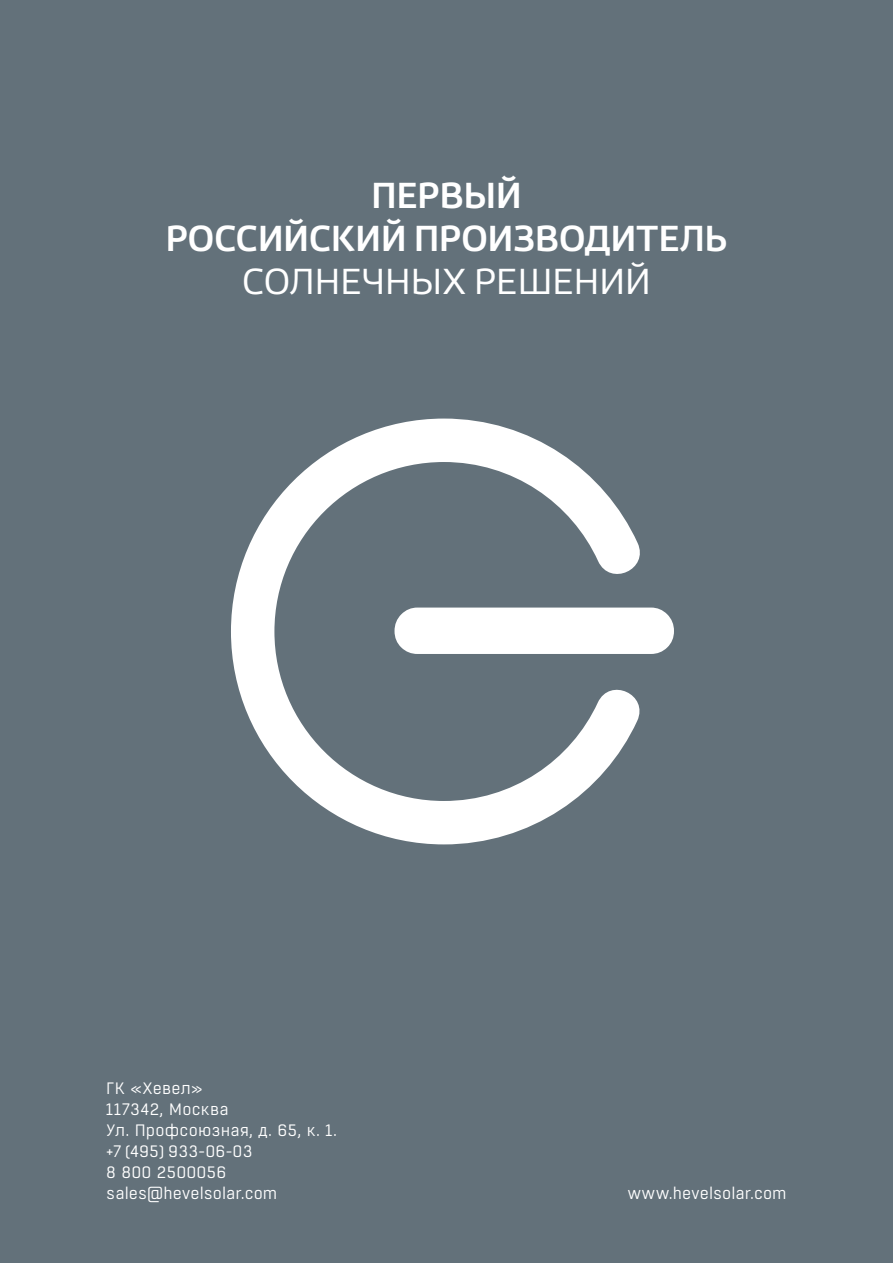
<style>
.page{position:relative;width:893px;height:1263px;background:#63717a}
.page>*{position:absolute;margin:0;border:0;box-sizing:border-box;transform-origin:0 0}
.t1{font:500 36px/43.2px "Foros";color:#fff;text-align:center}
.t2{font:36px "Foros";color:#fff}
.t3{font:16.5px/21px "Boxed";letter-spacing:.005em;color:#fff}
</style>
<div class="page">
<svg style="left:231px;top:419px;width:443px;height:425px"></svg>
<h1 class="t1" style="left:166px;top:174px;width:563px">ПЕРВЫЙ<br>РОССИЙСКИЙ ПРОИЗВОДИТЕЛЬ</h1>
<h1 class="t2" style="left:242px;top:261px;width:410px">СОЛНЕЧНЫХ РЕШЕНИЙ</h1>
<p class="t3" style="left:106px;top:1077px;width:232px">ГК «Хевел»<br>117342, Москва<br>Ул. Профсоюзная, д. 65, к. 1. +7 (495) 933-06-03<br>8 800 2500056 sales@hevelsolar.com</p>
<p class="t3" style="left:628px;top:1183px;width:160px">www.hevelsolar.com</p>
</div>
